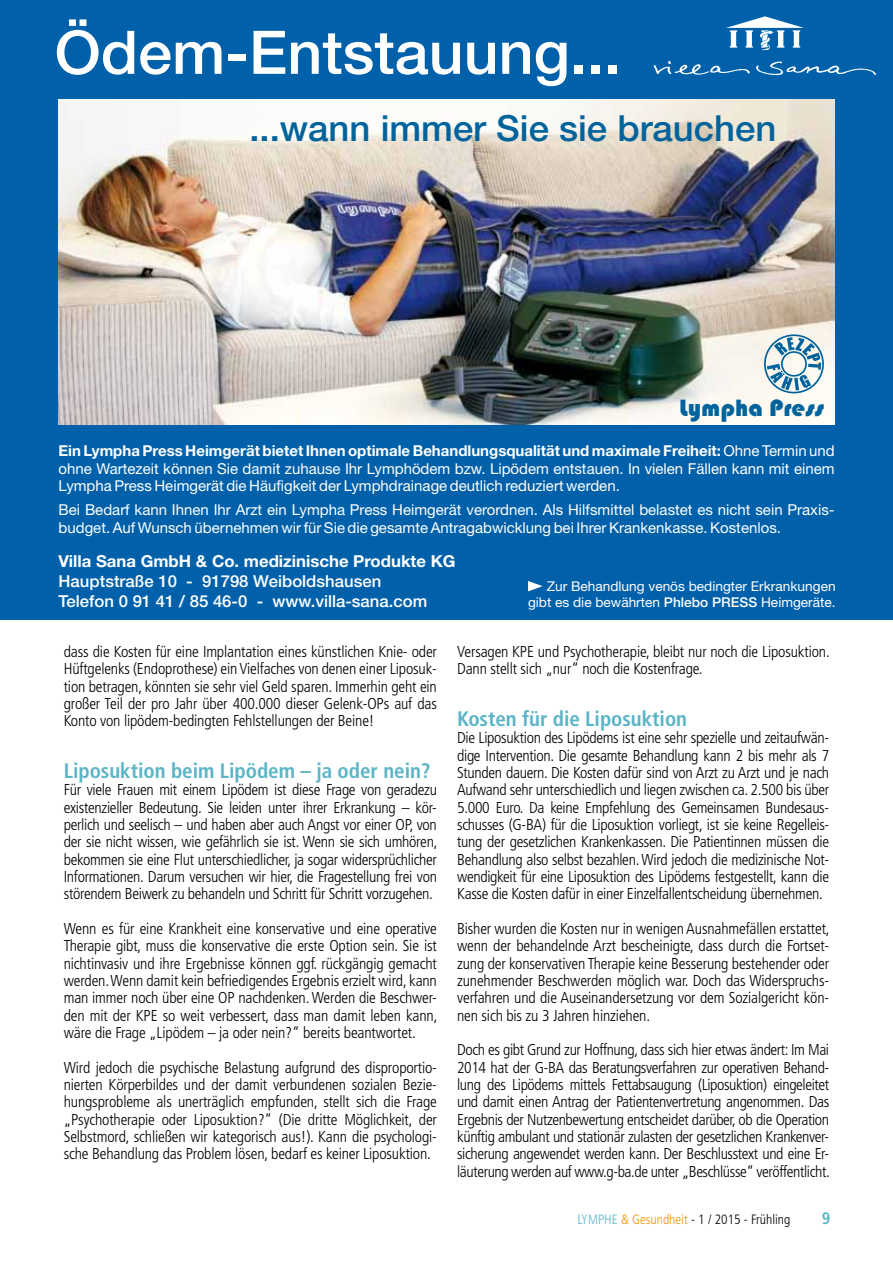
<style>
.page{position:relative;width:893px;height:1263px;background:#fff}
.page>*{position:absolute;margin:0;border:0;box-sizing:border-box;transform-origin:0 0}
.t1{font:500 60.15px "Helvetica Neue";color:#fff}
.t2{font:500 36px "Helvetica Neue";color:#00639c}
.t3{font:800 24.6px "Blippo";color:#00639c}
.t4{font:700 condensed 21px "Frutiger";color:#5cb5c6}
.t5{font:500 16.5px/19.4px "Helvetica Neue";color:#fff}
.t6{font:700 16.5px "Helvetica Neue";color:#fff}
.t7{font:700 condensed 16.5px "Frutiger";color:#5cb5c6}
.t8{font:300 condensed 15.75px/17.4px "Frutiger";letter-spacing:-.01em;color:#000;text-align:justify}
.t9{font:15px/17.5px "Helvetica Neue";color:#fff;text-align:justify}
.t10{font:13.5px/15.8px "Helvetica Neue";color:#fff;text-align:right}
.t11{font:300 condensed 13.5px "Frutiger";color:#000}
.s1{font-weight:700}
.s2{font-weight:500}
.s3{color:#5cb5c6}
.s4{color:#f39400}
</style>
<div class="page">
<div style="left:0;top:0;width:893px;height:620px;background:#0061aa"></div>
<img style="left:59px;top:99px;width:776px;height:325px">
<svg style="left:762px;top:332px;width:64px;height:63px"></svg>
<svg style="left:528px;top:581px;width:14px;height:10px"></svg>
<svg style="left:654px;top:61px;width:222px;height:14px"></svg>
<svg style="left:726px;top:16px;width:78px;height:35px"></svg>
<h1 class="t1" style="left:54px;top:17px;width:568px">Ödem-Entstauung...</h1>
<h2 class="t2" style="left:249px;top:107px;width:528px">...wann immer Sie sie brauchen</h2>
<h3 class="t3" style="left:679px;top:399px;width:146px">Lympha Press</h3>
<p class="t9" style="left:59px;top:442px;width:778px"><span class="s1">Ein Lympha Press Heimgerät bietet Ihnen optimale Behandlungsqualität und maximale Freiheit:</span> Ohne Termin und ohne Wartezeit können Sie damit zuhause Ihr Lymphödem bzw. Lipödem entstauen. In vielen Fällen kann mit einem Lympha Press Heimgerät die Häufigkeit der Lymphdrainage deutlich reduziert werden.</p>
<p class="t9" style="left:59px;top:501px;width:778px">Bei Bedarf kann Ihnen Ihr Arzt ein Lympha Press Heimgerät verordnen. Als Hilfsmittel belastet es nicht sein Praxis&shy;budget. Auf Wunsch übernehmen wir für Sie die gesamte Antragabwicklung bei Ihrer Krankenkasse. Kostenlos.</p>
<p class="t6" style="left:59px;top:551px;width:398px">Villa Sana GmbH &amp; Co. medizinische Produkte KG</p>
<p class="t5" style="left:59px;top:572px;width:370px">Hauptstraße 10 - 91798 Weiboldshausen<br>Telefon 0 91 41 / 85 46-0 - www.villa-sana.com</p>
<p class="t10" style="left:528px;top:578px;width:309px">Zur Behandlung venös bedingter Erkrankungen gibt es die bewährten <span class="s2">Phlebo PRESS</span> Heimgeräte.</p>
<p class="t8" style="left:64px;top:643px;width:375px">dass die Kosten für eine Implantation eines künstlichen Knie- oder H üftgelenks (Endoprothese) ein Vielfaches von denen einer Liposuk&shy;tion betragen, könnten sie sehr viel Geld sparen. Immerhin geht ein großer Teil der pro Jahr über 400.000 dieser Gelenk-OPs auf das Konto von lipödem-bedingten Fehlstellungen der Beine!</p>
<h3 class="t4" style="left:64px;top:758px;width:368px">Liposuktion beim Lipödem – ja oder nein?</h3>
<p class="t8" style="left:64px;top:782px;width:375px">Für viele Frauen mit einem Lipödem ist diese Frage von geradezu existenzieller Bedeutung. Sie leiden unter ihrer Erkrankung – kör&shy;perlich und seelisch – und haben aber auch Angst vor einer OP, von der sie nicht wissen, wie gefährlich sie ist. Wenn sie sich umhören, bekommen sie eine Flut unterschiedlicher, ja sogar widersprüchlicher Informationen. Darum versuchen wir hier, die Fragestellung frei von störendem Beiwerk zu behandeln und Schritt für Schritt vorzugehen.</p>
<p class="t8" style="left:64px;top:920px;width:375px">Wenn es für eine Krankheit eine konservative und eine operative Therapie gibt, muss die konservative die erste Option sein. Sie ist nichtinvasiv und ihre Ergebnisse können ggf. rückgängig gemacht werden. Wenn damit kein befriedigendes Ergebnis erzielt wird, kann man immer noch über eine OP nachdenken. Werden die Beschwer&shy;den mit der KPE so weit verbessert, dass man damit leben kann, wäre die Frage „Lipödem – ja oder nein?“ bereits beantwortet.</p>
<p class="t8" style="left:64px;top:1059px;width:375px">Wird jedoch die psychische Belastung aufgrund des disproportio&shy;nierten Körperbildes und der damit verbundenen sozialen Bezie&shy;hungsprobleme als unerträglich empfunden, stellt sich die Frage „Psychotherapie oder Liposuktion?“ (Die dritte Möglichkeit, der Selbstmord, schließen wir kategorisch aus!). Kann die psychologi&shy;sche Behandlung das Problem lösen, bedarf es keiner Liposuktion.</p>
<p class="t8" style="left:457px;top:643px;width:374px">Versagen KPE und Psychotherapie, bleibt nur noch die Liposuktion.<br>Dann stellt sich „nur“ noch die Kostenfrage.</p>
<h3 class="t4" style="left:457px;top:706px;width:232px">Kosten für die Liposuktion</h3>
<p class="t8" style="left:457px;top:729px;width:374px">Die Liposuktion des Lipödems ist eine sehr spezielle und zeitaufwän&shy;dige Intervention. Die gesamte Behandlung kann 2 bis mehr als 7<br>Stunden dauern. Die Kosten dafür sind von Arzt zu Arzt und je nach Aufwand sehr unterschiedlich und liegen zwischen ca. 2.500 bis über 5.000 Euro. Da keine Empfehlung des Gemeinsamen Bundesaus&shy;schusses (G-BA) für die Liposuktion vorliegt, ist sie keine Regelleis&shy;tung der gesetzlichen Krankenkassen. Die Patientinnen müssen die Behandlung also selbst bezahlen. Wird jedoch die medizinische Not&shy;wendigkeit für eine Liposuktion des Lipödems festgestellt, kann die Kasse die Kosten dafür in einer Einzelfallentscheidung übernehmen.</p>
<p class="t8" style="left:457px;top:920px;width:374px">Bisher wurden die Kosten nur in wenigen Ausnahmefällen erstattet, wenn der behandelnde Arzt bescheinigte, dass durch die Fortset&shy;zung der konservativen Therapie keine Besserung bestehender oder zunehmender Beschwerden möglich war. Doch das Widerspruchs&shy;verfahren und die Auseinandersetzung vor dem Sozialgericht kön&shy;nen sich bis zu 3 Jahren hinziehen.</p>
<p class="t8" style="left:457px;top:1041px;width:374px">Doch es gibt Grund zur Hoffnung, dass sich hier etwas ändert: Im Mai 2014 hat der G-BA das Beratungsverfahren zur operativen Behand&shy;lung des Lipödems mittels Fettabsaugung (Liposuktion) eingeleitet und damit einen Antrag der Patientenvertretung angenommen. Das Ergebnis der Nutzenbewertung entscheidet darüber, ob die Operation künftig ambulant und stationär zulasten der gesetzlichen Krankenver&shy;sicherung angewendet werden kann. Der Beschlusstext und eine Er&shy;läuterung werden auf www.g-ba.de unter „Beschlüsse“ veröffentlicht.</p>
<p class="t11" style="left:578px;top:1211px;width:214px"><span class="s3">Lymphe</span> <span class="s4">&amp; Gesundheit</span> - 1 / 2015 - Frühling</p>
<p class="t7" style="left:822px;top:1208px;width:10px">9</p>
</div>
